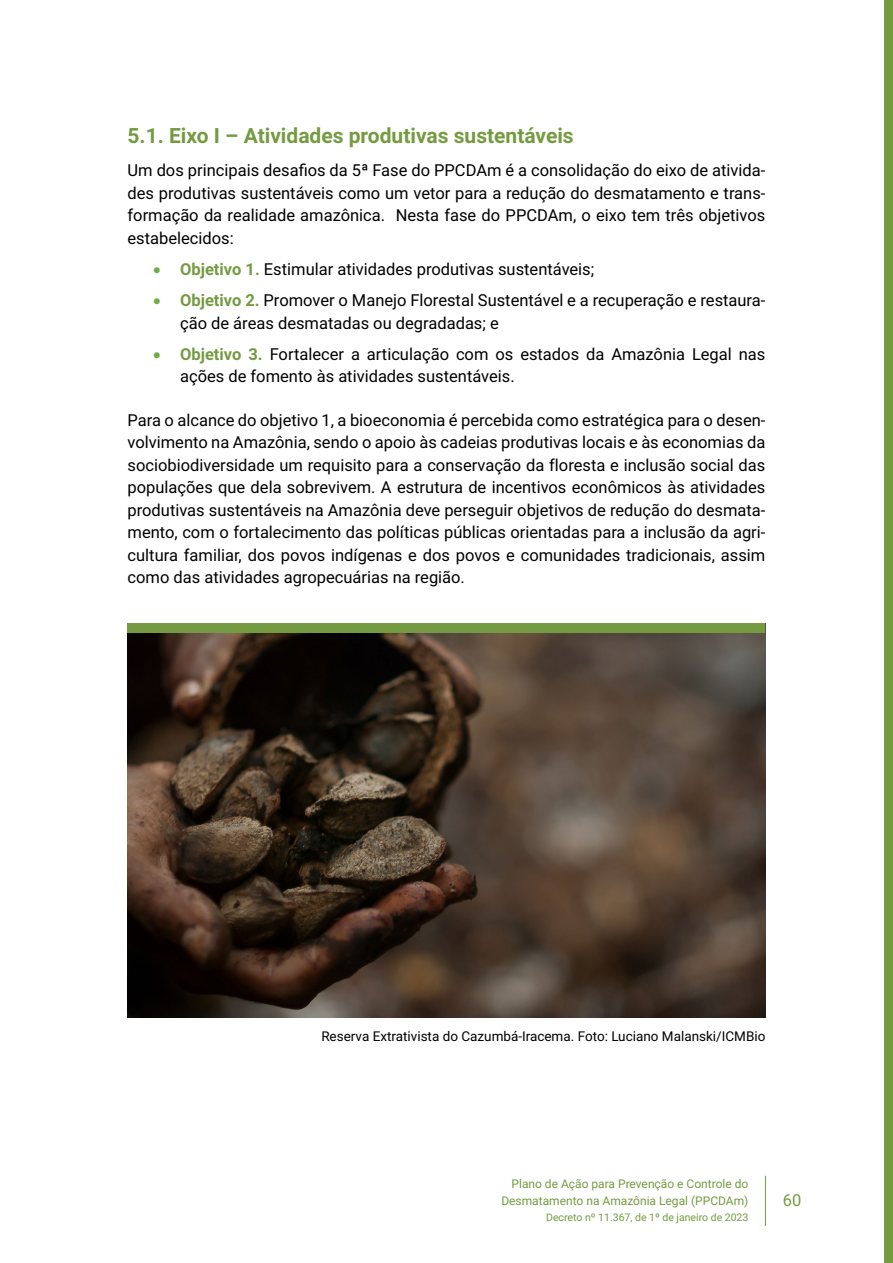
<style>
.page{position:relative;width:893px;height:1263px;background:#fff}
.page>*{position:absolute;margin:0;border:0;box-sizing:border-box;transform-origin:0 0}
.t1{font:700 21px "Roboto";color:#749b41}
.t2{font:16.5px/22.5px "Roboto";color:#000;text-align:justify}
.t3{font:16.5px "Roboto";color:#749b41}
.t4{font:13.5px "Roboto";color:#000}
.t5{font:12px/16.5px "Roboto";color:#749b41;text-align:right}
.t6{font:10.5px "Roboto";color:#749b41}
.s1{color:#70ad47}
.s2{font-weight:700;color:#749b41}
</style>
<div class="page">
<hr style="left:765px;top:1176px;width:1px;height:50px;background:#749b41">
<div style="left:884px;top:0;width:9px;height:1263px;background:#749b41"></div>
<img style="left:128px;top:633px;width:637px;height:384px">
<div style="left:128px;top:623px;width:637px;height:10px;background:#749b41"></div>
<p class="t1" style="left:128px;top:121px;width:448px">5.1. Eixo I – Atividades produtivas sustentáveis</p>
<p class="t2" style="left:128px;top:159px;width:639px">Um dos principais desafios da 5ª Fase do PPCDAm é a consolidação do eixo de ativida&shy;des produtivas sustentáveis como um vetor para a redução do desmatamento e trans&shy;formação da realidade amazônica. Nesta fase do PPCDAm, o eixo tem três objetivos estabelecidos:</p>
<p class="t2" style="left:153px;top:257px;width:443px"><span class="s1">•</span> <span class="s2">Objetivo 1.</span> Estimular atividades produtivas sustentáveis;</p>
<p class="t2" style="left:180px;top:288px;width:587px;text-indent:-27px"><span class="s1">•</span> <span class="s2">Objetivo 2.</span> Promover o Manejo Florestal Sustentável e a recuperação e restaura&shy;ção de áreas desmatadas ou degradadas; e</p>
<p class="t2" style="left:180px;top:342px;width:587px;text-indent:-27px"><span class="s1">•</span> <span class="s2">Objetivo 3.</span> Fortalecer a articulação com os estados da Amazônia Legal nas ações de fomento às atividades sustentáveis.</p>
<p class="t2" style="left:128px;top:408px;width:639px">Para o alcance do objetivo 1, a bioeconomia é percebida como estratégica para o desen&shy;volvimento na Amazônia, sendo o apoio às cadeias produtivas locais e às economias da sociobiodiversidade um requisito para a conservação da floresta e inclusão social das populações que dela sobrevivem. A estrutura de incentivos econômicos às atividades produtivas sustentáveis na Amazônia deve perseguir objetivos de redução do desmata&shy;mento, com o fortalecimento das políticas públicas orientadas para a inclusão da agri&shy;cultura familiar, dos povos indígenas e dos povos e comunidades tradicionais, assim como das atividades agropecuárias na região.</p>
<p class="t4" style="left:321px;top:1026px;width:446px">Reserva Extrativista do Cazumbá-Iracema. Foto: Luciano Malanski/ICMBio</p>
<p class="t5" style="left:501px;top:1175px;width:249px">Plano de Ação para Prevenção e Controle do<br>Desmatamento na Amazônia Legal (PPCDAm)</p>
<p class="t6" style="left:546px;top:1210px;width:204px">Decreto nº 11.367, de 1º de janeiro de 2023</p>
<p class="t3" style="left:783px;top:1189px;width:20px">60</p>
</div>
